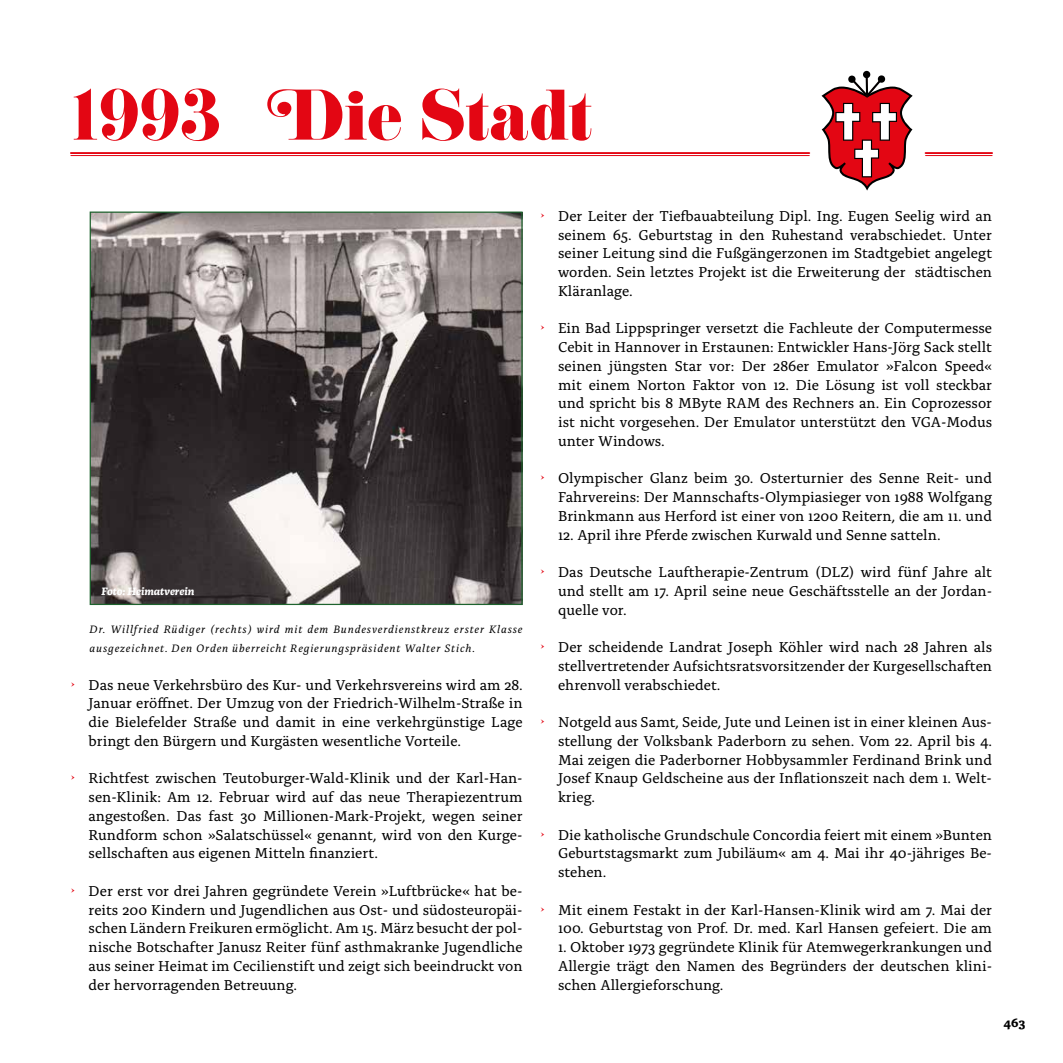
<style>
.page{position:relative;width:1063px;height:1063px;background:#fff}
.page>*{position:absolute;margin:0;border:0;box-sizing:border-box;transform-origin:0 0}
.t1{font:62.5px "Eloquent JF Pro";color:#e30613}
.t2{font:15px/18.8px "Alda OTCEV";color:#000;text-align:justify}
.t3{font:700 12.5px "Alda OTCEV";color:#000}
.t4{font:italic 11.25px/18.8px "Alda OTCEV";letter-spacing:.08em;color:#000}
.t5{font:italic 700 11.25px "Alda OTCEV";letter-spacing:-.005em;color:#fff}
.s1{font-family:"Eloquent JF Pro";font-size:14.38px;color:#e30613}
</style>
<div class="page">
<hr style="left:71px;top:152px;width:738px;height:2px;background:#e30613">
<hr style="left:71px;top:155px;width:738px;height:1px;background:#e30613">
<hr style="left:926px;top:152px;width:66px;height:2px;background:#e30613">
<hr style="left:926px;top:155px;width:66px;height:1px;background:#e30613">
<div style="left:863px;top:71px;width:7px;height:7px;background:#000;border-radius:50%"></div>
<svg style="left:822px;top:75px;width:91px;height:116px"></svg>
<img style="left:92px;top:214px;width:429px;height:389px">
<h1 class="t1" style="left:71px;top:81px;width:152px">1993</h1>
<h1 class="t1" style="left:267px;top:81px;width:328px">Die Stadt</h1>
<p class="t5" style="left:102px;top:583px;width:94px">Foto: Heimatverein</p>
<p class="t4" style="left:90px;top:619px;width:434px">Dr. Willfried Rüdiger (rechts) wird mit dem Bundesverdienstkreuz erster Klasse ausgezeichnet. Den Orden überreicht Regierungspräsident Walter Stich.</p>
<p class="t2" style="left:89px;top:674px;width:436px;text-indent:-18px"><span class="s1">›</span> Das neue Verkehrsbüro des Kur- und Verkehrsvereins wird am 28.<br>Januar eröffnet. Der Umzug von der Friedrich-Wilhelm-Straße in die Bielefelder Straße und damit in eine verkehrgünstige Lage bringt den Bürgern und Kurgästen wesentliche Vorteile.</p>
<p class="t2" style="left:89px;top:768px;width:436px;text-indent:-18px"><span class="s1">›</span> Richtfest zwischen Teutoburger-Wald-Klinik und der Karl-Han&shy;sen-Klinik: Am 12. Februar wird auf das neue Therapiezentrum angestoßen. Das fast 30 Millionen-Mark-Projekt, wegen seiner Rundform schon »Salatschüssel« genannt, wird von den Kurge&shy;sellschaften aus eigenen Mitteln finanziert.</p>
<p class="t2" style="left:89px;top:880px;width:436px;text-indent:-18px"><span class="s1">›</span> Der erst vor drei Jahren gegründete Verein »Luftbrücke« hat be&shy;reits 200 Kindern und Jugendlichen aus Ost- und südosteuropäi&shy;schen Ländern Freikuren ermöglicht. Am 15. März besucht der pol&shy;nische Botschafter Janusz Reiter fünf asthmakranke Jugendliche aus seiner Heimat im Cecilienstift und zeigt sich beeindruckt von der hervorragenden Betreuung.</p>
<p class="t2" style="left:558px;top:205px;width:436px;text-indent:-18px"><span class="s1">›</span> Der Leiter der Tiefbauabteilung Dipl. Ing. Eugen Seelig wird an seinem 65. Geburtstag in den Ruhestand verabschiedet. Unter seiner Leitung sind die Fußgängerzonen im Stadtgebiet angelegt worden. Sein letztes Projekt ist die Erweiterung der städtischen Kläranlage.</p>
<p class="t2" style="left:558px;top:318px;width:436px;text-indent:-18px"><span class="s1">›</span> Ein Bad Lippspringer versetzt die Fachleute der Computermesse Cebit in Hannover in Erstaunen: Entwickler Hans-Jörg Sack stellt seinen jüngsten Star vor: Der 286er Emulator »Falcon Speed« mit einem Norton Faktor von 12. Die Lösung ist voll steckbar und spricht bis 8 MByte RAM des Rechners an. Ein Coprozessor ist nicht vorgesehen. Der Emulator unterstützt den VGA-Modus unter Windows.</p>
<p class="t2" style="left:558px;top:468px;width:436px;text-indent:-18px"><span class="s1">›</span> Olympischer Glanz beim 30. Osterturnier des Senne Reit- und Fahrvereins: Der Mannschafts-Olympiasieger von 1988 Wolfgang Brinkmann aus Herford ist einer von 1200 Reitern, die am 11. und</p>
<p class="t2" style="left:558px;top:524px;width:384px">12. April ihre Pferde zwischen Kurwald und Senne satteln.</p>
<p class="t2" style="left:558px;top:562px;width:436px;text-indent:-18px"><span class="s1">›</span> Das Deutsche Lauftherapie-Zentrum (DLZ) wird fünf Jahre alt und stellt am 17. April seine neue Geschäftsstelle an der Jordan&shy;quelle vor.</p>
<p class="t2" style="left:558px;top:637px;width:436px;text-indent:-18px"><span class="s1">›</span> Der scheidende Landrat Joseph Köhler wird nach 28 Jahren als stellvertretender Aufsichtsratsvorsitzender der Kurgesellschaften ehrenvoll verabschiedet.</p>
<p class="t2" style="left:558px;top:712px;width:436px;text-indent:-18px"><span class="s1">›</span> Notgeld aus Samt, Seide, Jute und Leinen ist in einer kleinen Aus&shy;stellung der Volksbank Paderborn zu sehen. Vom 22. April bis 4.<br>Mai zeigen die Paderborner Hobbysammler Ferdinand Brink und Josef Knaup Geldscheine aus der Inflationszeit nach dem 1. Welt&shy;krieg.</p>
<p class="t2" style="left:558px;top:824px;width:436px;text-indent:-18px"><span class="s1">›</span> Die katholische Grundschule Concordia feiert mit einem »Bunten Geburtstagsmarkt zum Jubiläum« am 4. Mai ihr 40-jähriges Be&shy;stehen.</p>
<p class="t2" style="left:540px;top:899px;width:453px;text-align:right"><span class="s1">›</span> Mit einem Festakt in der Karl-Hansen-Klinik wird am 7. Mai der<br>100. Geburtstag von Prof. Dr. med. Karl Hansen gefeiert. Die am</p>
<p class="t2" style="left:558px;top:937px;width:436px">1. Oktober 1973 gegründete Klinik für Atemwegerkrankungen und Allergie trägt den Namen des Begründers der deutschen klini&shy;schen Allergieforschung.</p>
<p class="t3" style="left:1004px;top:1013px;width:23px">463</p>
</div>
